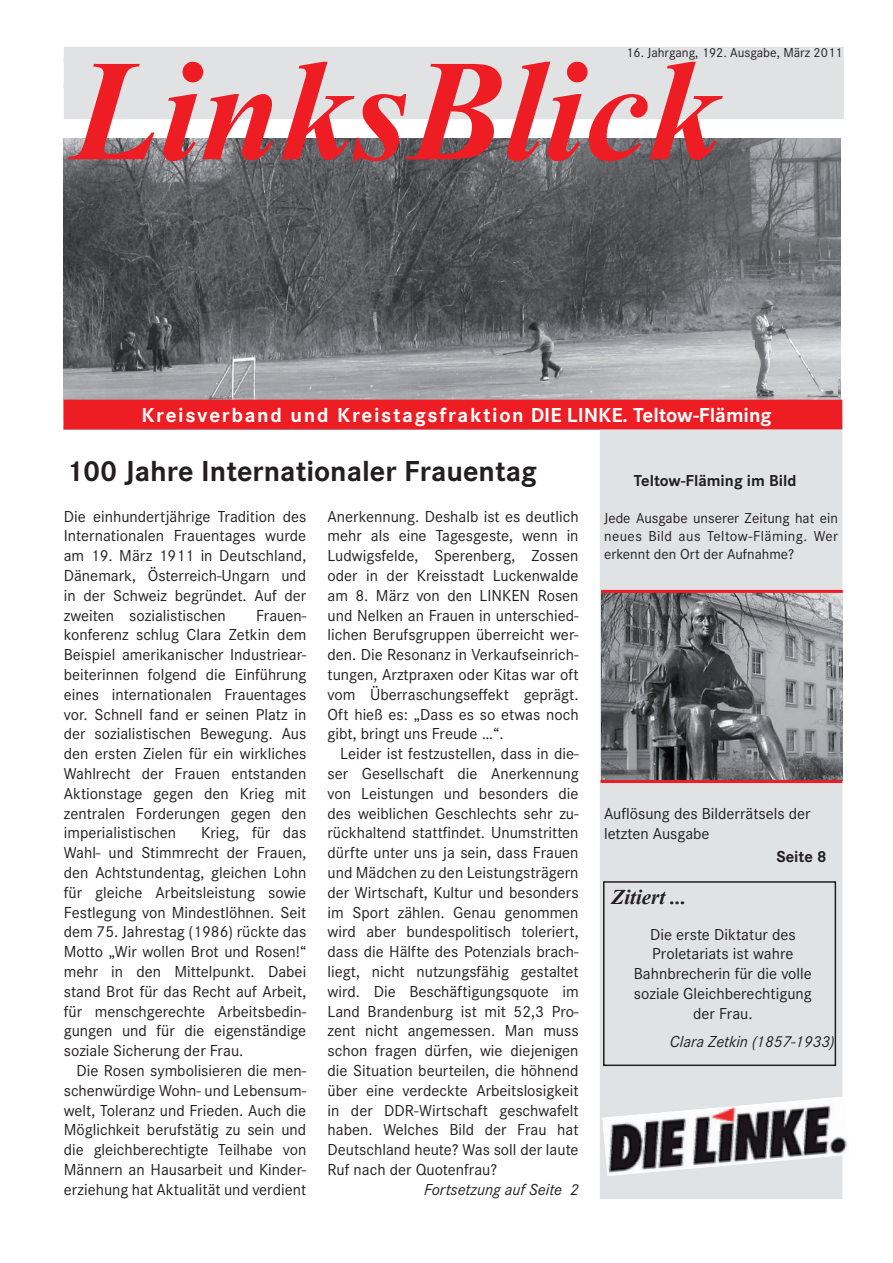
<style>
.page{position:relative;width:893px;height:1263px;background:#fff}
.page>*{position:absolute;margin:0;border:0;box-sizing:border-box;transform-origin:0 0}
.t1{font:italic 700 144px "Times New Roman";color:#ee1d23}
.t2{font:700 30px "Corporate S";color:#231f20}
.t3{font:700 21px "Corporate S";letter-spacing:.08em;color:#fff}
.t4{font:italic 700 21px "Times New Roman";color:#231f20}
.t5{font:700 18px "Corporate S";color:#231f20}
.t6{font:18px "Corporate S";color:#231f20}
.t7{font:16.5px/19.8px "Corporate S";color:#231f20;text-align:justify}
.t8{font:italic 16.5px "Corporate S";color:#231f20}
.t9{font:700 16.5px "Corporate S";color:#231f20}
.t10{font:15px/18px "Corporate S";letter-spacing:.01em;color:#231f20;text-align:justify}
.t11{font:13.5px "Corporate S";color:#231f20}
</style>
<div class="page">
<img style="left:63px;top:139px;width:777px;height:290px">
<div style="left:600px;top:417px;width:241px;height:781px;background:#e1e2e4"></div>
<div style="left:64px;top:400px;width:777px;height:29px;background:#ee1d23"></div>
<img style="left:602px;top:1096px;width:245px;height:80px">
<div style="left:603px;top:881px;width:233px;height:185px;border:1px solid #231f20"></div>
<div style="left:64px;top:48px;width:779px;height:70px;background:#e1e2e4"></div>
<div style="left:64px;top:47px;width:779px;height:72px;border:1px solid #e1e2e4"></div>
<img style="left:601px;top:593px;width:241px;height:187px">
<hr style="left:600px;top:780px;width:242px;height:3px;background:#ee1d23">
<hr style="left:601px;top:590px;width:241px;height:3px;background:#ee1d23">
<p class="t11" style="left:626px;top:45px;width:218px">16. Jahrgang, 192. Ausgabe, März 2011</p>
<p class="t6" style="left:791px;top:49px;width:52px">Seite 1</p>
<h1 class="t1" style="left:72px;top:62px;width:650px">LinksBlick</h1>
<p class="t3" style="left:141px;top:407px;width:632px">Kreisverband und Kreistagsfraktion DIE LINKE. Teltow-Fläming</p>
<h2 class="t2" style="left:66px;top:460px;width:472px">100 Jahre Internationaler Frauentag</h2>
<p class="t7" style="left:64px;top:506px;width:244px">Die einhundertjährige Tradition des Internationalen Frauentages wurde am 19. März 1911 in Deutschland, Dänemark, Österreich-Ungarn und in der Schweiz begründet. Auf der zweiten sozialistischen</p>
<p class="t7" style="left:64px;top:605px;width:244px;text-indent:192px">Frauen&shy;konferenz schlug Clara Zetkin dem Beispiel amerikanischer Industriear&shy;beiterinnen folgend die Einführung eines internationalen Frauentages vor. Schnell fand er seinen Platz in der sozialistischen Bewegung. Aus den ersten Zielen für ein wirkliches Wahlrecht der Frauen entstanden Aktionstage gegen den Krieg mit zentralen Forderungen gegen den imperialistischen</p>
<p class="t7" style="left:64px;top:823px;width:244px;text-indent:137px">Krieg, für das Wahl- und Stimmrecht der Frauen, den Achtstundentag, gleichen Lohn für gleiche Arbeitsleistung sowie Festlegung von Mindestlöhnen. Seit dem 75. Jahrestag (1986) rückte das Motto „Wir wollen Brot und Rosen!“ mehr in den Mittelpunkt. Dabei stand Brot für das Recht auf Arbeit, für menschgerechte Arbeitsbedin&shy;gungen und für die eigenständige soziale Sicherung der Frau.</p>
<p class="t7" style="left:64px;top:1061px;width:244px;text-indent:13px">Die Rosen symbolisieren die men&shy;schenwürdige Wohn- und Lebensum&shy;welt, Toleranz und Frieden. Auch die Möglichkeit berufstätig zu sein und die gleichberechtigte Teilhabe von Männern an Hausarbeit und Kinder&shy;erziehung hat Aktualität und verdient</p>
<p class="t7" style="left:327px;top:506px;width:252px">Anerkennung. Deshalb ist es deutlich mehr als eine Tagesgeste, wenn in Ludwigsfelde, Sperenberg, Zossen oder in der Kreisstadt Luckenwalde am 8. März von den LINKEN Rosen und Nelken an Frauen in unterschied&shy;lichen Berufsgruppen überreicht wer&shy;den. Die Resonanz in Verkaufseinrich&shy;tungen, Arztpraxen oder Kitas war oft vom Überraschungseffekt geprägt.<br>Oft hieß es: „Dass es so etwas noch gibt, bringt uns Freude …“.</p>
<p class="t7" style="left:327px;top:744px;width:252px;text-indent:13px">Leider ist festzustellen, dass in die&shy;ser Gesellschaft die Anerkennung von Leistungen und besonders die des weiblichen Geschlechts sehr zu&shy;rückhaltend stattfindet. Unumstritten dürfte unter uns ja sein, dass Frauen und Mädchen zu den Leistungsträgern der Wirtschaft, Kultur und besonders im Sport zählen. Genau genommen wird aber bundespolitisch toleriert, dass die Hälfte des Potenzials brach&shy;liegt, nicht nutzungsfähig gestaltet wird. Die Beschäftigungsquote im Land Brandenburg ist mit 52,3 Pro&shy;zent nicht angemessen. Man muss schon fragen dürfen, wie diejenigen die Situation beurteilen, die höhnend über eine verdeckte Arbeitslosigkeit in der DDR-Wirtschaft geschwafelt haben. Welches Bild der Frau hat Deutschland heute? Was soll der laute Ruf nach der Quotenfrau?</p>
<p class="t8" style="left:424px;top:1181px;width:156px">Fortsetzung auf Seite 2</p>
<p class="t9" style="left:634px;top:475px;width:164px">Teltow-Fläming im Bild</p>
<p class="t10" style="left:604px;top:509px;width:235px">Jede Ausgabe unserer Zeitung hat ein neues Bild aus Teltow-Fläming. Wer erkennt den Ort der Aufnahme?</p>
<p class="t5" style="left:612px;top:477px;width:92px">Bilderrätsel</p>
<p class="t7" style="left:604px;top:804px;width:208px">Auflösung des Bilderrätsels der letzten Ausgabe</p>
<p class="t9" style="left:776px;top:851px;width:51px">Seite 8</p>
<p class="t4" style="left:611px;top:890px;width:76px">Zitiert ...</p>
<p class="t7" style="left:633px;top:924px;width:179px;text-align:center">Die erste Diktatur des<br>Proletariats ist wahre<br>Bahnbrecherin für die volle soziale Gleichberechtigung der Frau.</p>
<p class="t8" style="left:669px;top:1032px;width:166px">Clara Zetkin (1857-1933)</p>
</div>
